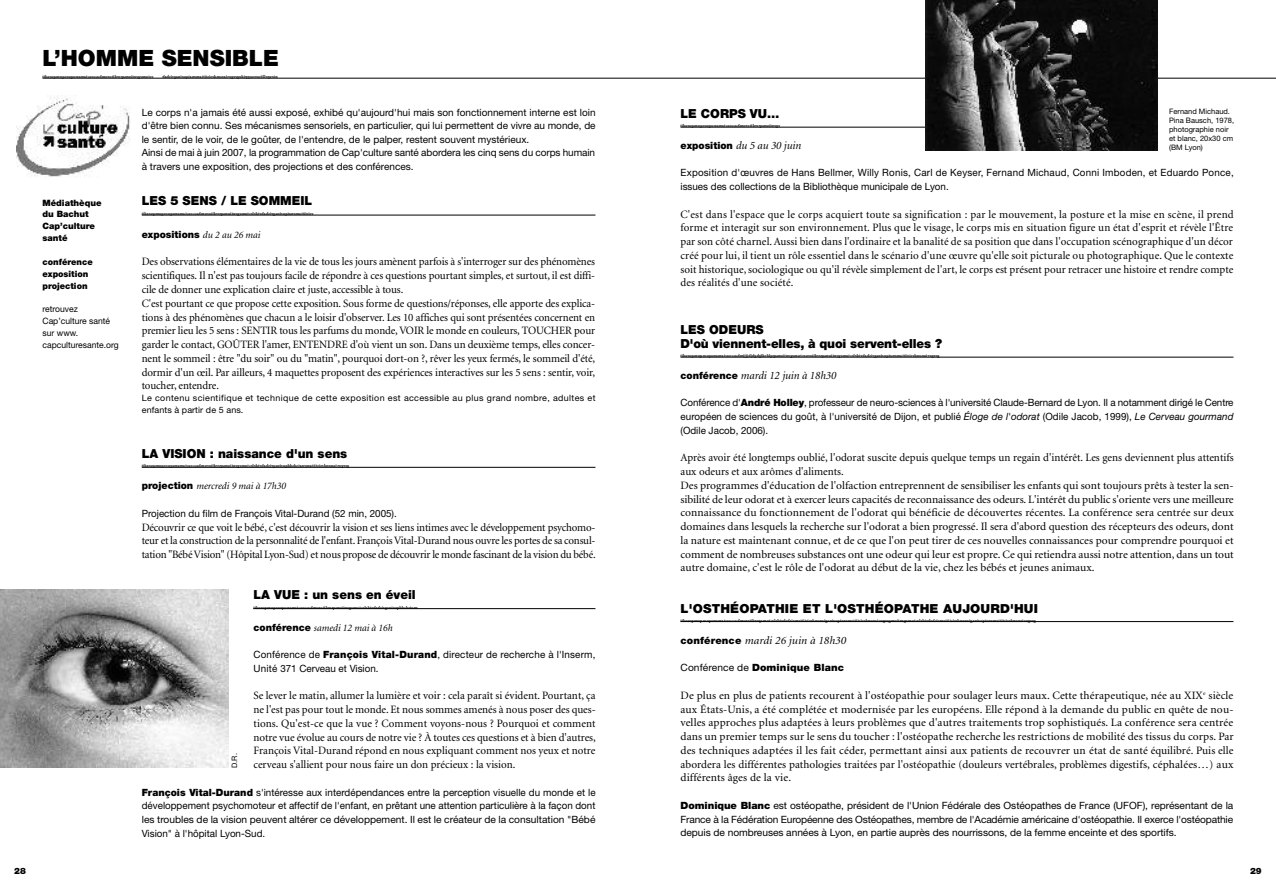
<style>
.page{position:relative;width:1276px;height:886px;background:#fff}
.page>*{position:absolute;margin:0;border:0;box-sizing:border-box;transform-origin:0 0}
.t1{font:900 22.5px "Helvetica Neue";color:#000}
.t2{font:900 12.5px/13.8px "Helvetica Neue";color:#000}
.t3{font:11.25px/13.8px "Minion";letter-spacing:-.01em;color:#000;text-align:justify}
.t4{font:italic 11.25px "Minion";color:#000}
.t5{font:10px/13.8px "Helvetica Neue";color:#000;text-align:justify}
.t6{font:10px/13.8px "Helvetica Neue";letter-spacing:.02em;color:#000}
.t7{font:italic 10px "Minion";color:#000}
.t8{font:900 10px "Helvetica Neue";letter-spacing:.015em;color:#000}
.t9{font:8.75px/11.9px "Helvetica Neue";letter-spacing:.04em;color:#000}
.t10{font:900 8.75px/11.9px "Helvetica Neue";color:#000}
.t11{font:8.75px/11.9px "Helvetica Neue";color:#000}
.t12{font:7.5px/9px "Helvetica Neue";color:#000}
.s1{font-family:"Minion";font-weight:400;font-style:italic}
.s2{font-family:"Helvetica Neue";font-weight:900;font-style:normal}
.s3{font-weight:900}
.s4{font-family:"Helvetica Neue";font-weight:900;font-style:normal;font-size:10px}
.s5{font-style:italic}
.s6{font-weight:400}
</style>
<div class="page">
<hr style="left:43px;top:78px;width:1233px;height:1px;background:#000">
<hr style="left:142px;top:215px;width:453px;height:1px;background:#000">
<hr style="left:142px;top:467px;width:453px;height:1px;background:#000">
<hr style="left:253px;top:608px;width:342px;height:1px;background:#000">
<hr style="left:680px;top:127px;width:260px;height:1px;background:#000">
<hr style="left:680px;top:357px;width:553px;height:1px;background:#000">
<hr style="left:680px;top:621px;width:553px;height:1px;background:#000">
<img style="left:16px;top:95px;width:114px;height:82px">
<img style="left:0;top:589px;width:228px;height:179px">
<img style="left:925px;top:0;width:232px;height:150px">
<svg style="left:43px;top:77px;width:252px;height:2px"></svg>
<svg style="left:142px;top:214px;width:196px;height:2px"></svg>
<svg style="left:142px;top:466px;width:207px;height:2px"></svg>
<svg style="left:253px;top:608px;width:208px;height:2px"></svg>
<svg style="left:680px;top:356px;width:259px;height:2px"></svg>
<svg style="left:680px;top:621px;width:355px;height:2px"></svg>
<h1 class="t1" style="left:43px;top:50px;width:238px">L’HOMME SENSIBLE</h1>
<p class="t10" style="left:43px;top:197px;width:61px">Médiathèque du Bachut<br>Cap’culture santé</p>
<p class="t10" style="left:43px;top:257px;width:52px">conférence exposition projection</p>
<p class="t11" style="left:43px;top:304px;width:78px">retrouvez<br>Cap’culture santé sur www. capculturesante.org</p>
<p class="t5" style="left:142px;top:107px;width:455px;line-height:13.4px;text-align:left">Le corps n'a jamais été aussi exposé, exhibé qu'aujourd'hui mais son fonctionnement interne est loin d'être bien connu. Ses mécanismes sensoriels, en particulier, qui lui permettent de vivre au monde, de le sentir, de le voir, de le goûter, de l'entendre, de le palper, restent souvent mystérieux.<br>Ainsi de mai à juin 2007, la programmation de Cap'culture santé abordera les cinq sens du corps humain à travers une exposition, des projections et des conférences.</p>
<p class="t2" style="left:142px;top:195px;width:172px">LES 5 SENS / LE SOMMEIL</p>
<p class="t8" style="left:142px;top:231px;width:120px">expositions <span class="s1">du 2 au 26 mai</span></p>
<p class="t3" style="left:142px;top:256px;width:455px;text-align:left">Des observations élémentaires de la vie de tous les jours amènent parfois à s'interroger sur des phénomènes scientifiques. Il n'est pas toujours facile de répondre à ces questions pourtant simples, et surtout, il est diffi&shy;cile de donner une explication claire et juste, accessible à tous.<br>C'est pourtant ce que propose cette exposition. Sous forme de questions/réponses, elle apporte des explica&shy;tions à des phénomènes que chacun a le loisir d'observer. Les 10 affiches qui sont présentées concernent en premier lieu les 5 sens : SENTIR tous les parfums du monde, VOIR le monde en couleurs, TOUCHER pour garder le contact, GOÛTER l'amer, ENTENDRE d'où vient un son. Dans un deuxième temps, elles concer&shy;nent le sommeil : être "du soir" ou du "matin", pourquoi dort-on ?, rêver les yeux fermés, le sommeil d'été, dormir d'un œil. Par ailleurs, 4 maquettes proposent des expériences interactives sur les 5 sens : sentir, voir, toucher, entendre.</p>
<p class="t9" style="left:142px;top:393px;width:455px">Le contenu scientifique et technique de cette exposition est accessible au plus grand nombre, adultes et enfants à partir de 5 ans.</p>
<p class="t2" style="left:142px;top:448px;width:207px">LA VISION : naissance d'un sens</p>
<p class="t7" style="left:142px;top:482px;width:145px"><span class="s2">projection</span> mercredi 9 mai à 17h30</p>
<p class="t5" style="left:142px;top:507px;width:257px">Projection du film de François Vital-Durand (52 min, 2005).</p>
<p class="t3" style="left:142px;top:521px;width:455px">Découvrir ce que voit le bébé, c'est découvrir la vision et ses liens intimes avec le développement psychomo&shy;teur et la construction de la personnalité de l'enfant. François Vital-Durand nous ouvre les portes de sa consul&shy;tation "Bébé Vision" (Hôpital Lyon-Sud) et nous propose de découvrir le monde fascinant de la vision du bébé.</p>
<p class="t2" style="left:253px;top:589px;width:164px">LA VUE : un sens en éveil</p>
<p class="t7" style="left:253px;top:623px;width:140px"><span class="s2">conférence</span> samedi 12 mai à 16h</p>
<p class="t5" style="left:253px;top:648px;width:343px">Conférence de <span class="s3">François Vital-Durand</span>, directeur de recherche à l'Inserm,<br>Unité 371 Cerveau et Vision.</p>
<p class="t3" style="left:253px;top:690px;width:344px">Se lever le matin, allumer la lumière et voir : cela paraît si évident. Pourtant, ça ne l'est pas pour tout le monde. Et nous sommes amenés à nous poser des ques&shy;tions. Qu'est-ce que la vue ? Comment voyons-nous ? Pourquoi et comment notre vue évolue au cours de notre vie ? À toutes ces questions et à bien d'autres, François Vital-Durand répond en nous expliquant comment nos yeux et notre cerveau s'allient pour nous faire un don précieux : la vision.</p>
<p class="t5" style="left:142px;top:786px;width:455px"><span class="s3">François Vital-Durand</span> s'intéresse aux interdépendances entre la perception visuelle du monde et le développement psychomoteur et affectif de l'enfant, en prêtant une attention particulière à la façon dont les troubles de la vision peuvent altérer ce développement. Il est le créateur de la consultation "Bébé Vision" à l'hôpital Lyon-Sud.</p>
<p class="t12" style="left:231px;top:768px;width:16px;rotate:-90deg">D.R.</p>
<p class="t2" style="left:680px;top:107px;width:100px">LE CORPS VU…</p>
<p class="t4" style="left:680px;top:141px;width:122px"><span class="s4">exposition</span> du 5 au 30 juin</p>
<p class="t6" style="left:680px;top:167px;width:555px">Exposition d'œuvres de Hans Bellmer, Willy Ronis, Carl de Keyser, Fernand Michaud, Conni Imboden, et Eduardo Ponce, issues des collections de la Bibliothèque municipale de Lyon.</p>
<p class="t3" style="left:680px;top:208px;width:555px">C'est dans l'espace que le corps acquiert toute sa signification : par le mouvement, la posture et la mise en scène, il prend forme et interagit sur son environnement. Plus que le visage, le corps mis en situation figure un état d'esprit et révèle l'Être par son côté charnel. Aussi bien dans l'ordinaire et la banalité de sa position que dans l'occupation scénographique d'un décor créé pour lui, il tient un rôle essentiel dans le scénario d'une œuvre qu'elle soit picturale ou photographique. Que le contexte soit historique, sociologique ou qu'il révèle simplement de l'art, le corps est présent pour retracer une histoire et rendre compte des réalités d'une société.</p>
<p class="t2" style="left:680px;top:324px;width:263px">LES ODEURS<br>D'où viennent-elles, à quoi servent-elles ?</p>
<p class="t4" style="left:680px;top:371px;width:157px"><span class="s4">conférence</span> mardi 12 juin à 18h30</p>
<p class="t5" style="left:680px;top:397px;width:554px">Conférence d'<span class="s3">André Holley</span>, professeur de neuro-sciences à l'université Claude-Bernard de Lyon. Il a notamment dirigé le Centre européen de sciences du goût, à l'université de Dijon, et publié <span class="s5">Éloge de l'odorat</span> (Odile Jacob, 1999), <span class="s5">Le Cerveau gourmand </span>(Odile Jacob, 2006).</p>
<p class="t3" style="left:680px;top:452px;width:555px;text-align:left">Après avoir été longtemps oublié, l'odorat suscite depuis quelque temps un regain d'intérêt. Les gens deviennent plus attentifs aux odeurs et aux arômes d'aliments.<br>Des programmes d'éducation de l'olfaction entreprennent de sensibiliser les enfants qui sont toujours prêts à tester la sen&shy;sibilité de leur odorat et à exercer leurs capacités de reconnaissance des odeurs. L'intérêt du public s'oriente vers une meilleure connaissance du fonctionnement de l'odorat qui bénéficie de découvertes récentes. La conférence sera centrée sur deux domaines dans lesquels la recherche sur l'odorat a bien progressé. Il sera d'abord question des récepteurs des odeurs, dont la nature est maintenant connue, et de ce que l'on peut tirer de ces nouvelles connaissances pour comprendre pourquoi et comment de nombreuses substances ont une odeur qui leur est propre. Ce qui retiendra aussi notre attention, dans un tout autre domaine, c'est le rôle de l'odorat au début de la vie, chez les bébés et jeunes animaux.</p>
<p class="t2" style="left:680px;top:602px;width:359px">L'OSTHÉOPATHIE ET L'OSTHÉOPATHE AUJOURD'HUI</p>
<p class="t4" style="left:680px;top:636px;width:167px"><span class="s4">conférence</span> mardi 26 juin à 18h30</p>
<p class="t8" style="left:680px;top:664px;width:165px"><span class="s6">Conférence de</span> Dominique Blanc</p>
<p class="t3" style="left:680px;top:689px;width:555px">De plus en plus de patients recourent à l'ostéopathie pour soulager leurs maux. Cette thérapeutique, née au XIX<sup>e</sup> siècle aux États-Unis, a été complétée et modernisée par les européens. Elle répond à la demande du public en quête de nou&shy;velles approches plus adaptées à leurs problèmes que d'autres traitements trop sophistiqués. La conférence sera centrée dans un premier temps sur le sens du toucher : l'ostéopathe recherche les restrictions de mobilité des tissus du corps. Par des techniques adaptées il les fait céder, permettant ainsi aux patients de recouvrer un état de santé équilibré. Puis elle abordera les différentes pathologies traitées par l'ostéopathie (douleurs vertébrales, problèmes digestifs, céphalées…) aux différents âges de la vie.</p>
<p class="t5" style="left:680px;top:799px;width:554px"><span class="s3">Dominique Blanc</span> est ostéopathe, président de l'Union Fédérale des Ostéopathes de France (UFOF), représentant de la France à la Fédération Européenne des Ostéopathes, membre de l'Académie américaine d'ostéopathie. Il exerce l'ostéopathie depuis de nombreuses années à Lyon, en partie auprès des nourrissons, de la femme enceinte et des sportifs.</p>
<p class="t12" style="left:1169px;top:108px;width:67px">Fernand Michaud.<br>Pina Bausch, 1978, photographie noir et blanc, 20x30 cm (BM Lyon)</p>
<p class="t10" style="left:14px;top:865px;width:13px">28</p>
<p class="t10" style="left:1250px;top:865px;width:13px">29</p>
</div>
